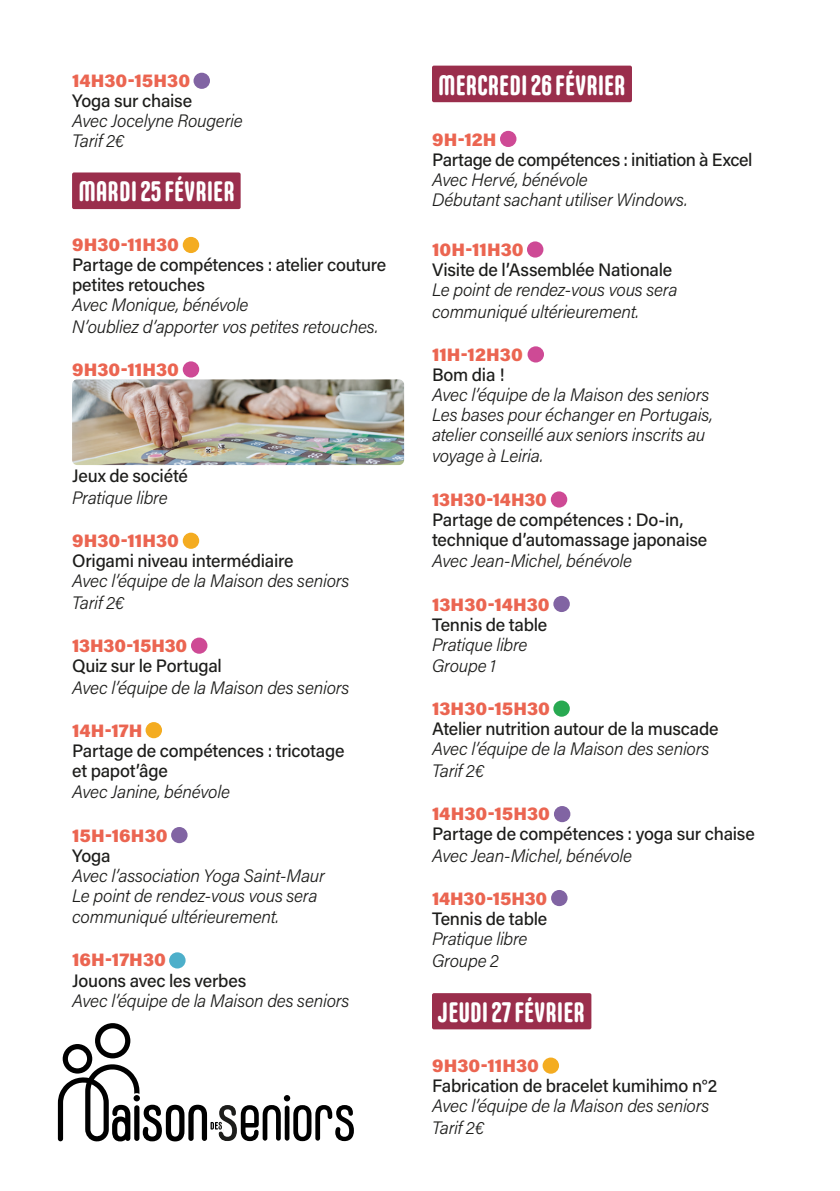
<style>
.page{position:relative;width:840px;height:1191px;background:#fff}
.page>*{position:absolute;margin:0;border:0;box-sizing:border-box;transform-origin:0 0}
.t1{font:700 28px "Carl Marx";color:#fff}
.Chapeau_SMI{font:italic 300 18px/20.6px "Acumin Pro";letter-spacing:-.015em;color:#1d1d1b}
.Chapeau_SMI-2{font:500 18px/20px "Acumin Pro";letter-spacing:-.015em;color:#1d1d1b}
.Chapeau_SMI-3{font:900 18px "Acumin Pro";color:#eb6551}
</style>
<div class="page">
<svg style="left:58px;top:1023px;width:296px;height:119px"></svg>
<div style="left:133px;top:1095px;width:7px;height:6px;background:#000;border-radius:50%"></div>
<div style="left:72px;top:172px;width:168px;height:37px;background:#9a2e4c;border-radius:2px"></div>
<div style="left:432px;top:66px;width:199px;height:36px;background:#9a2e4c;border-radius:2px"></div>
<div style="left:432px;top:993px;width:159px;height:36px;background:#9a2e4c;border-radius:2px"></div>
<img style="left:72px;top:379px;width:332px;height:86px">
<div style="left:193px;top:73px;width:17px;height:16px;background:#8164a3;border-radius:50%"></div>
<div style="left:183px;top:237px;width:16px;height:16px;background:#f4ac21;border-radius:50%"></div>
<div style="left:183px;top:361px;width:16px;height:16px;background:#ce4a95;border-radius:50%"></div>
<div style="left:183px;top:532px;width:16px;height:17px;background:#f4ac21;border-radius:50%"></div>
<div style="left:191px;top:637px;width:16px;height:17px;background:#ce4a95;border-radius:50%"></div>
<div style="left:145px;top:722px;width:17px;height:16px;background:#f4ac21;border-radius:50%"></div>
<div style="left:171px;top:827px;width:16px;height:16px;background:#8164a3;border-radius:50%"></div>
<div style="left:169px;top:952px;width:16px;height:16px;background:#4dafca;border-radius:50%"></div>
<div style="left:542px;top:1057px;width:16px;height:16px;background:#f4ac21;border-radius:50%"></div>
<div style="left:550px;top:890px;width:17px;height:16px;background:#8164a3;border-radius:50%"></div>
<div style="left:553px;top:806px;width:17px;height:16px;background:#8164a3;border-radius:50%"></div>
<div style="left:553px;top:700px;width:16px;height:16px;background:#28a951;border-radius:50%"></div>
<div style="left:553px;top:596px;width:16px;height:16px;background:#8164a3;border-radius:50%"></div>
<div style="left:550px;top:491px;width:17px;height:16px;background:#ce4a95;border-radius:50%"></div>
<div style="left:527px;top:346px;width:16px;height:16px;background:#ce4a95;border-radius:50%"></div>
<div style="left:526px;top:241px;width:17px;height:17px;background:#ce4a95;border-radius:50%"></div>
<div style="left:499px;top:131px;width:17px;height:16px;background:#ce4a95;border-radius:50%"></div>
<p class="Chapeau_SMI-3" style="left:72px;top:68px;width:119px">14H30-15H30</p>
<p class="Chapeau_SMI-2" style="left:72px;top:90px;width:121px">Yoga sur chaise</p>
<p class="Chapeau_SMI" style="left:72px;top:110px;width:172px">Avec Jocelyne Rougerie</p>
<p class="Chapeau_SMI" style="left:72px;top:130px;width:54px">Tarif 2€</p>
<p class="t1" style="left:78px;top:175px;width:158px">MARDI 25 FÉVRIER</p>
<p class="Chapeau_SMI-3" style="left:72px;top:232px;width:108px">9H30-11H30</p>
<p class="Chapeau_SMI-2" style="left:72px;top:254px;width:315px">Partage de compétences : atelier couture petites retouches</p>
<p class="Chapeau_SMI" style="left:72px;top:294px;width:178px">Avec Monique, bénévole</p>
<p class="Chapeau_SMI" style="left:72px;top:315px;width:307px">N’oubliez d’apporter vos petites retouches.</p>
<p class="Chapeau_SMI-3" style="left:72px;top:357px;width:108px">9H30-11H30</p>
<p class="Chapeau_SMI-2" style="left:72px;top:465px;width:117px">Jeux de société</p>
<p class="Chapeau_SMI" style="left:72px;top:486px;width:97px">Pratique libre</p>
<p class="Chapeau_SMI-3" style="left:72px;top:528px;width:108px">9H30-11H30</p>
<p class="Chapeau_SMI-2" style="left:72px;top:550px;width:223px">Origami niveau intermédiaire</p>
<p class="Chapeau_SMI" style="left:72px;top:570px;width:278px">Avec l’équipe de la Maison des seniors</p>
<p class="Chapeau_SMI" style="left:72px;top:591px;width:54px">Tarif 2€</p>
<p class="Chapeau_SMI-3" style="left:72px;top:633px;width:117px">13H30-15H30</p>
<p class="Chapeau_SMI-2" style="left:72px;top:655px;width:151px">Quiz sur le Portugal</p>
<p class="Chapeau_SMI" style="left:72px;top:676px;width:278px">Avec l’équipe de la Maison des seniors</p>
<p class="Chapeau_SMI-3" style="left:72px;top:717px;width:72px">14H-17H</p>
<p class="Chapeau_SMI-2" style="left:72px;top:739px;width:274px">Partage de compétences : tricotage et papot’âge</p>
<p class="Chapeau_SMI" style="left:72px;top:781px;width:159px">Avec Janine, bénévole</p>
<p class="Chapeau_SMI-3" style="left:72px;top:822px;width:97px">15H-16H30</p>
<p class="Chapeau_SMI-2" style="left:72px;top:844px;width:40px">Yoga</p>
<p class="Chapeau_SMI" style="left:72px;top:864px;width:254px">Avec l’association Yoga Saint-Maur</p>
<p class="Chapeau_SMI" style="left:72px;top:884px;width:247px;line-height:21.6px">Le point de rendez-vous vous sera communiqué ultérieurement.</p>
<p class="Chapeau_SMI-3" style="left:72px;top:947px;width:95px">16H-17H30</p>
<p class="Chapeau_SMI-2" style="left:72px;top:969px;width:176px">Jouons avec les verbes</p>
<p class="Chapeau_SMI" style="left:72px;top:989px;width:278px">Avec l’équipe de la Maison des seniors</p>
<p class="t1" style="left:438px;top:70px;width:189px">MERCREDI 26 FÉVRIER</p>
<p class="Chapeau_SMI-3" style="left:432px;top:126px;width:66px">9H-12H</p>
<p class="Chapeau_SMI-2" style="left:432px;top:148px;width:322px">Partage de compétences : initiation à Excel</p>
<p class="Chapeau_SMI" style="left:432px;top:168px;width:157px">Avec Hervé, bénévole</p>
<p class="Chapeau_SMI" style="left:432px;top:188px;width:257px">Débutant sachant utiliser Windows.</p>
<p class="Chapeau_SMI-3" style="left:432px;top:237px;width:93px">10H-11H30</p>
<p class="Chapeau_SMI-2" style="left:432px;top:259px;width:242px">Visite de l’Assemblée Nationale</p>
<p class="Chapeau_SMI" style="left:432px;top:278px;width:247px;line-height:21.6px">Le point de rendez-vous vous sera communiqué ultérieurement.</p>
<p class="Chapeau_SMI-3" style="left:432px;top:342px;width:92px">11H-12H30</p>
<p class="Chapeau_SMI-2" style="left:432px;top:364px;width:74px">Bom dia !</p>
<p class="Chapeau_SMI" style="left:432px;top:383px;width:282px">Avec l’équipe de la Maison des seniors Les bases pour échanger en Portugais, atelier conseillé aux seniors inscrits au voyage à Leiria.</p>
<p class="Chapeau_SMI-3" style="left:432px;top:486px;width:116px">13H30-14H30</p>
<p class="Chapeau_SMI-2" style="left:432px;top:508px;width:276px">Partage de compétences : Do-in, technique d’automassage japonaise</p>
<p class="Chapeau_SMI" style="left:432px;top:550px;width:201px">Avec Jean-Michel, bénévole</p>
<p class="Chapeau_SMI-3" style="left:432px;top:591px;width:119px">13H30-14H30</p>
<p class="Chapeau_SMI-2" style="left:432px;top:613px;width:117px">Tennis de table</p>
<p class="Chapeau_SMI" style="left:432px;top:633px;width:97px">Pratique libre</p>
<p class="Chapeau_SMI" style="left:432px;top:655px;width:66px">Groupe 1</p>
<p class="Chapeau_SMI-3" style="left:432px;top:696px;width:119px">13H30-15H30</p>
<p class="Chapeau_SMI-2" style="left:432px;top:718px;width:288px">Atelier nutrition autour de la muscade</p>
<p class="Chapeau_SMI" style="left:432px;top:738px;width:278px">Avec l’équipe de la Maison des seniors</p>
<p class="Chapeau_SMI" style="left:432px;top:759px;width:54px">Tarif 2€</p>
<p class="Chapeau_SMI-3" style="left:432px;top:801px;width:119px">14H30-15H30</p>
<p class="Chapeau_SMI-2" style="left:432px;top:823px;width:324px">Partage de compétences : yoga sur chaise</p>
<p class="Chapeau_SMI" style="left:432px;top:844px;width:201px">Avec Jean-Michel, bénévole</p>
<p class="Chapeau_SMI-3" style="left:432px;top:886px;width:117px">14H30-15H30</p>
<p class="Chapeau_SMI-2" style="left:432px;top:908px;width:117px">Tennis de table</p>
<p class="Chapeau_SMI" style="left:432px;top:927px;width:97px">Pratique libre</p>
<p class="Chapeau_SMI" style="left:432px;top:949px;width:69px">Groupe 2</p>
<p class="t1" style="left:438px;top:996px;width:148px">JEUDI 27 FÉVRIER</p>
<p class="Chapeau_SMI-3" style="left:432px;top:1053px;width:108px">9H30-11H30</p>
<p class="Chapeau_SMI-2" style="left:432px;top:1075px;width:286px">Fabrication de bracelet kumihimo n°2</p>
<p class="Chapeau_SMI" style="left:432px;top:1095px;width:278px">Avec l’équipe de la Maison des seniors</p>
<p class="Chapeau_SMI" style="left:432px;top:1116px;width:54px">Tarif 2€</p>
</div>
